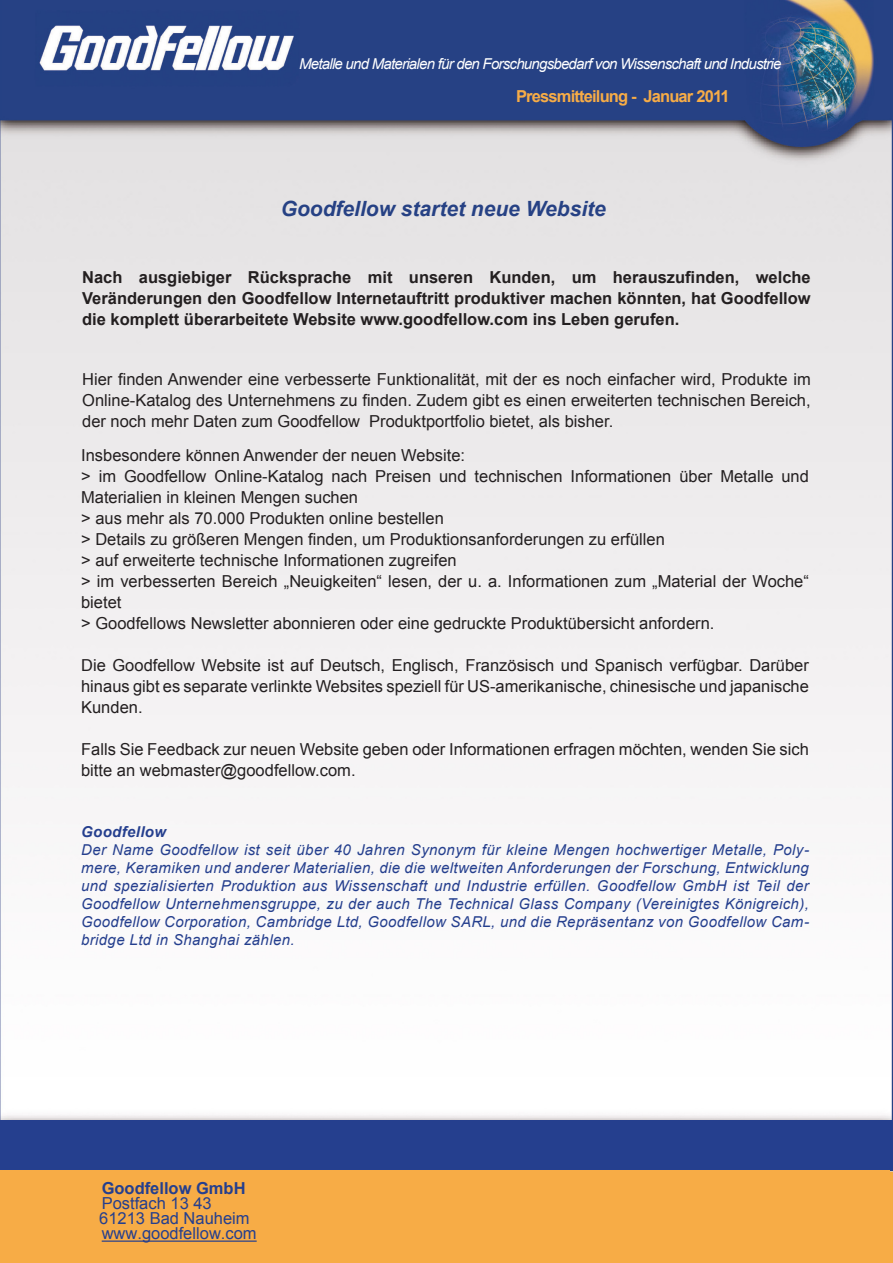
<style>
.page{position:relative;width:893px;height:1263px;background:#fff}
.page>*{position:absolute;margin:0;border:0;box-sizing:border-box;transform-origin:0 0}
.t1{font:italic 700 21px "Arial";color:#264184}
.t2{font:16.5px/21px "Arial";color:#231f20}
.t3{font:700 16.5px/21px "Arial";color:#231f20;text-align:justify}
.t4{font:16.5px "Arial";color:#253f8e}
.t5{font:700 16.5px "Arial";letter-spacing:-.05em;color:#f7ac46}
.t6{font:700 16.5px "Arial";color:#253f8e}
.t7{font:italic 15px/18px "Arial";letter-spacing:.025em;color:#253f8e;text-align:justify}
.t8{font:italic 15px "Arial";letter-spacing:-.05em;color:#fff}
.t9{font:italic 700 15px "Arial";letter-spacing:.025em;color:#253f8e}
</style>
<div class="page">
<img style="left:0;top:0;width:893px;height:1263px">
<div style="left:0;top:1162px;width:890px;height:101px;background:#f7ac46"></div>
<hr style="left:102px;top:1240px;width:155px;height:2px;background:#253f8e">
<div style="left:1px;top:1120px;width:892px;height:50px;background:#253f8e"></div>
<p class="t8" style="left:299px;top:54px;width:484px">Metalle und Materialen für den Forschungsbedarf von Wissenschaft und Industrie</p>
<p class="t5" style="left:516px;top:85px;width:215px">Pressmitteilung - Januar 2011</p>
<p class="t1" style="left:281px;top:195px;width:327px">Goodfellow startet neue Website</p>
<p class="t3" style="left:82px;top:267px;width:730px">Nach ausgiebiger Rücksprache mit unseren Kunden, um herauszufinden, welche Veränderungen den Goodfellow Internetauftritt produktiver machen könnten, hat Goodfellow die komplett überarbeitete Website www.goodfellow.com ins Leben gerufen.</p>
<p class="t2" style="left:82px;top:369px;width:730px;text-align:justify">Hier finden Anwender eine verbesserte Funktionalität, mit der es noch einfacher wird, Produkte im Online-Katalog des Unternehmens zu finden. Zudem gibt es einen erweiterten technischen Bereich, der noch mehr Daten zum Goodfellow Produktportfolio bietet, als bisher.</p>
<p class="t2" style="left:81px;top:445px;width:386px">Insbesondere können Anwender der neuen Website:</p>
<p class="t2" style="left:81px;top:466px;width:729px">&gt; im Goodfellow Online-Katalog nach Preisen und technischen Informationen über Metalle und<br>Materialien in kleinen Mengen suchen</p>
<p class="t2" style="left:81px;top:508px;width:364px">&gt; aus mehr als 70.000 Produkten online bestellen</p>
<p class="t2" style="left:81px;top:529px;width:585px">&gt; Details zu größeren Mengen finden, um Produktionsanforderungen zu erfüllen</p>
<p class="t2" style="left:81px;top:550px;width:377px">&gt; auf erweiterte technische Informationen zugreifen</p>
<p class="t2" style="left:81px;top:571px;width:729px">&gt; im verbesserten Bereich „Neuigkeiten“ lesen, der u. a. Informationen zum „Material der Woche“ bietet</p>
<p class="t2" style="left:81px;top:613px;width:635px">&gt; Goodfellows Newsletter abonnieren oder eine gedruckte Produktübersicht anfordern.</p>
<p class="t2" style="left:81px;top:655px;width:729px;text-align:justify">Die Goodfellow Website ist auf Deutsch, Englisch, Französisch und Spanisch verfügbar. Darüber hinaus gibt es separate verlinkte Websites speziell für US-amerikanische, chinesische und japanische Kunden.</p>
<p class="t2" style="left:81px;top:739px;width:729px">Falls Sie Feedback zur neuen Website geben oder Informationen erfragen möchten, wenden Sie sich bitte an webmaster@goodfellow.com.</p>
<p class="t9" style="left:81px;top:822px;width:87px">Goodfellow</p>
<p class="t7" style="left:81px;top:841px;width:729px">Der Name Goodfellow ist seit über 40 Jahren Synonym für kleine Mengen hochwertiger Metalle, Poly&shy;mere, Keramiken und anderer Materialien, die die weltweiten Anforderungen der Forschung, Entwicklung und spezialisierten Produktion aus Wissenschaft und Industrie erfüllen. Goodfellow GmbH ist Teil der Goodfellow Unternehmensgruppe, zu der auch The Technical Glass Company (Vereinigtes Königreich), Goodfellow Corporation, Cambridge Ltd, Goodfellow SARL, und die Repräsentanz von Goodfellow Cam&shy;bridge Ltd in Shanghai zählen.</p>
<p class="t6" style="left:102px;top:1178px;width:145px">Goodfellow GmbH</p>
<p class="t4" style="left:102px;top:1193px;width:112px">Postfach 13 43</p>
<p class="t4" style="left:99px;top:1208px;width:152px">61213 Bad Nauheim</p>
<p class="t4" style="left:102px;top:1223px;width:156px">www.goodfellow.com</p>
</div>
